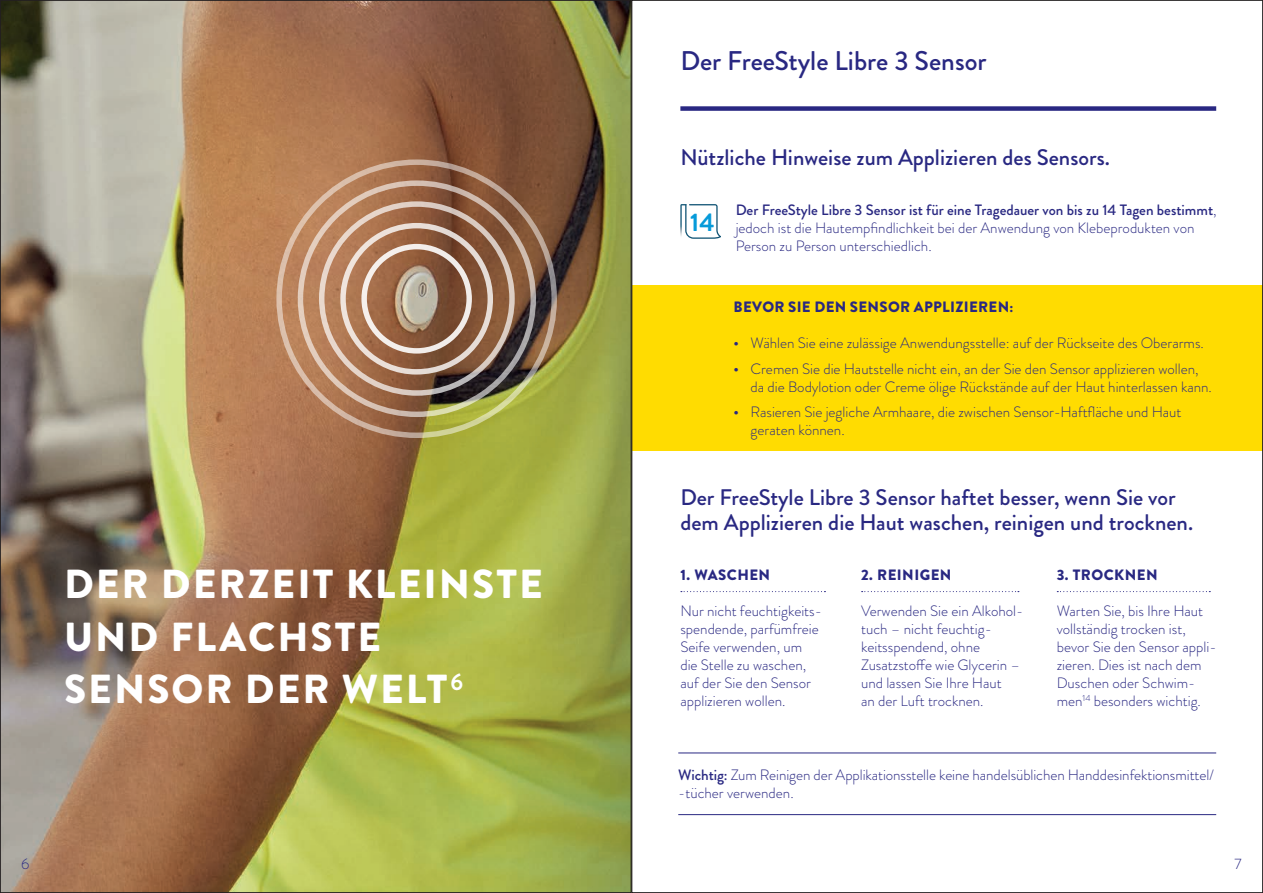
<style>
.page{position:relative;width:1263px;height:893px;background:#fff}
.page>*{position:absolute;margin:0;border:0;box-sizing:border-box;transform-origin:0 0}
.t1{font:900 40.5px/52.5px "Brandon Grotesque";letter-spacing:.05em;color:#fff}
.t2{font:500 27px "Brandon Grotesque";color:#292882}
.t3{font:700 25.35px "Brandon Grotesque";color:#069ad9}
.t4{font:500 22.5px/25.5px "Brandon Grotesque";color:#292882}
.t5{font:300 15px/18px "Brandon Grotesque";color:#292882}
.t6{font:900 15px "Brandon Grotesque";letter-spacing:.02em;color:#292882}
.s1{font-weight:500}
</style>
<div class="page">
<div style="left:631px;top:285px;width:632px;height:166px;background:#ffdc01"></div>
<svg style="left:680px;top:204px;width:41px;height:35px"></svg>
<hr style="left:678px;top:753px;width:538px;height:1px;background:#292882">
<hr style="left:678px;top:814px;width:538px;height:1px;background:#292882">
<img style="left:2px;top:2px;width:627px;height:889px">
<svg style="left:276px;top:159px;width:281px;height:279px;background:#a27e5d"></svg>
<div style="left:680px;top:106px;width:536px;height:5px;background:#292882"></div>
<svg style="left:681px;top:591px;width:144px;height:1px"></svg>
<svg style="left:862px;top:591px;width:157px;height:1px"></svg>
<svg style="left:1057px;top:591px;width:153px;height:1px"></svg>
<h2 class="t2" style="left:680px;top:42px;width:308px">Der FreeStyle Libre 3 Sensor</h2>
<h3 class="t4" style="left:680px;top:144px;width:431px">Nützliche Hinweise zum Applizieren des Sensors.</h3>
<h3 class="t3" style="left:690px;top:204px;width:26px">14</h3>
<p class="t5" style="left:736px;top:200px;width:482px"><span class="s1">Der FreeStyle Libre 3 Sensor ist für eine Tragedauer von bis zu 14 Tagen bestimmt</span>, jedoch ist die Hautempfindlichkeit bei der Anwendung von Klebeprodukten von<br>Person zu Person unterschiedlich.</p>
<p class="t6" style="left:734px;top:297px;width:281px">BEVOR SIE DEN SENSOR APPLIZIEREN:</p>
<p class="t5" style="left:733px;top:334px;width:472px"><span class="s1">•</span> Wählen Sie eine zulässige Anwendungsstelle: auf der Rückseite des Oberarms.</p>
<p class="t5" style="left:750px;top:360px;width:463px;text-indent:-17px"><span class="s1">•</span> Cremen Sie die Hautstelle nicht ein, an der Sie den Sensor applizieren wollen, da die Bodylotion oder Creme ölige Rückstände auf der Haut hinterlassen kann.</p>
<p class="t5" style="left:750px;top:403px;width:432px;text-indent:-17px"><span class="s1">•</span> Rasieren Sie jegliche Armhaare, die zwischen Sensor-Haftfläche und Haut geraten können.</p>
<h1 class="t1" style="left:64px;top:558px;width:480px">DER DERZEIT KLEINSTE<br>UND FLACHSTE<br>SENSOR DER WELT<sup>6</sup></h1>
<h3 class="t4" style="left:680px;top:485px;width:514px">Der FreeStyle Libre 3 Sensor haftet besser, wenn Sie vor dem Applizieren die Haut waschen, reinigen und trocknen.</h3>
<p class="t6" style="left:680px;top:564px;width:91px">1. WASCHEN</p>
<p class="t5" style="left:680px;top:602px;width:143px">Nur nicht feuchtigkeits&shy;spendende, parfümfreie<br>Seife verwenden, um die Stelle zu waschen, auf der Sie den Sensor applizieren wollen.</p>
<p class="t6" style="left:861px;top:564px;width:92px">2. REINIGEN</p>
<p class="t5" style="left:861px;top:602px;width:164px">Verwenden Sie ein Alkohol&shy;tuch – nicht feuchtig&shy;keitsspendend, ohne<br>Zusatzstoffe wie Glycerin – und lassen Sie Ihre Haut<br>an der Luft trocknen.</p>
<p class="t6" style="left:1057px;top:564px;width:102px">3. TROCKNEN</p>
<p class="t5" style="left:1057px;top:602px;width:161px">Warten Sie, bis Ihre Haut vollständig trocken ist, bevor Sie den Sensor appli&shy;zieren. Dies ist nach dem<br>Duschen oder Schwim&shy;men<sup>14</sup> besonders wichtig.</p>
<p class="t5" style="left:678px;top:766px;width:537px"><span class="s1">Wichtig:</span> Zum Reinigen der Applikationsstelle keine handelsüblichen Handdesinfektionsmittel/ -tücher verwenden.</p>
<p class="t5" style="left:21px;top:855px;width:10px">6</p>
<p class="t5" style="left:1234px;top:855px;width:9px">7</p>
</div>
